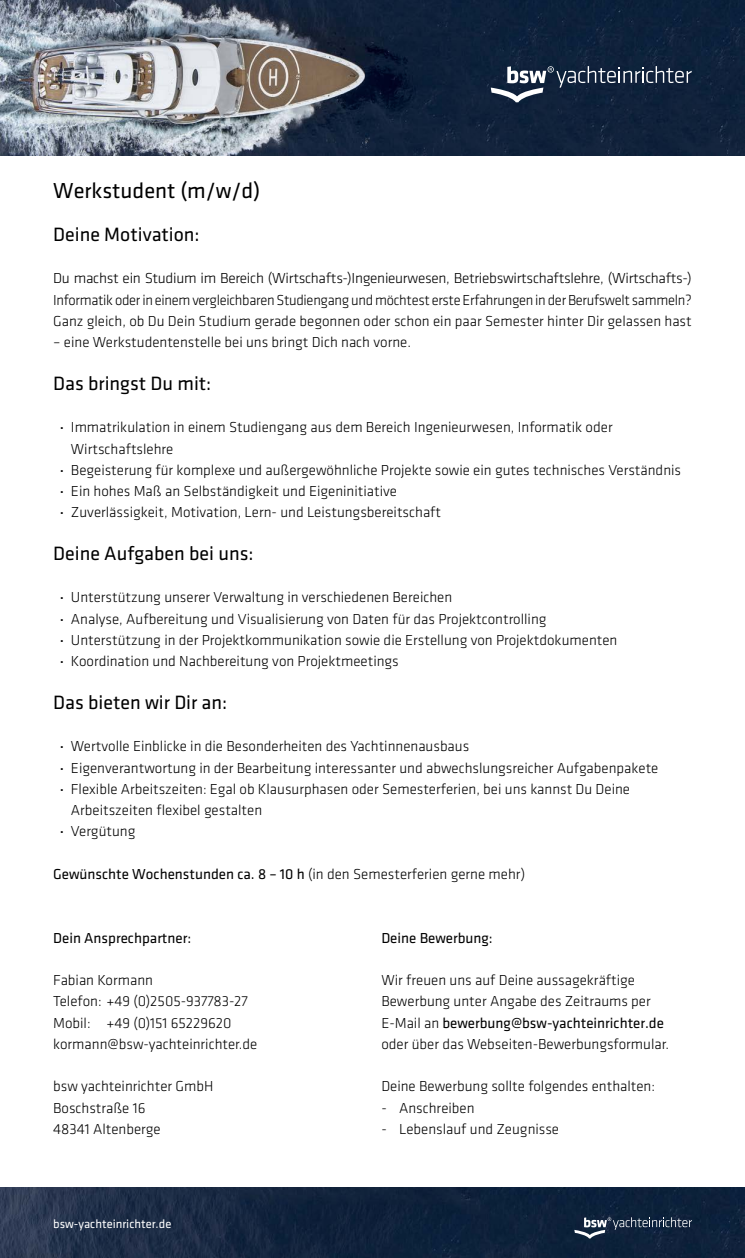
<style>
.page{position:relative;width:745px;height:1258px;background:#fff}
.page>*{position:absolute;margin:0;border:0;box-sizing:border-box;transform-origin:0 0}
.t1{font:22.5px "Klavika";color:#000}
.t2{font:20px "Klavika";color:#000}
.t3{font:300 15px/21.2px "Klavika";color:#000}
.t4{font:15px "Klavika";color:#000}
.t5{font:12.5px "Klavika";color:#fff}
.s1{font-family:"Mulish";font-weight:600}
.s2{font-weight:300}
.s3{font-weight:400}
</style>
<div class="page">
<img style="left:0;top:1187px;width:744px;height:71px">
<img style="left:0;top:0;width:744px;height:156px">
<svg style="left:574px;top:1217px;width:117px;height:21px;background:#35455a"></svg>
<svg style="left:490px;top:66px;width:201px;height:36px;background:#354459"></svg>
<h1 class="t1" style="left:53px;top:179px;width:208px">Werkstudent (m/w/d)</h1>
<h2 class="t2" style="left:53px;top:224px;width:148px">Deine Motivation:</h2>
<p class="t3" style="left:53px;top:268px;width:639px;text-align:justify">Du machst ein Studium im Bereich (Wirtschafts-)Ingenieurwesen, Betriebswirtschaftslehre, (Wirtschafts-)<br>Informatik oder in einem vergleichbaren Studiengang und möchtest erste Erfahrungen in der Berufswelt sammeln?<br>Ganz gleich, ob Du Dein Studium gerade begonnen oder schon ein paar Semester hinter Dir gelassen hast</p>
<p class="t3" style="left:53px;top:332px;width:359px">– eine Werkstudentenstelle bei uns bringt Dich nach vorne.</p>
<h2 class="t2" style="left:53px;top:373px;width:160px">Das bringst Du mit:</h2>
<p class="t3" style="left:60px;top:417px;width:553px"><span class="s1">·</span> Immatrikulation in einem Studiengang aus dem Bereich Ingenieurwesen, Informatik oder</p>
<p class="t3" style="left:71px;top:438px;width:104px">Wirtschaftslehre</p>
<p class="t3" style="left:60px;top:459px;width:622px"><span class="s1">·</span> Begeisterung für komplexe und außergewöhnliche Projekte sowie ein gutes technisches Verständnis</p>
<p class="t3" style="left:60px;top:481px;width:338px"><span class="s1">·</span> Ein hohes Maß an Selbständigkeit und Eigeninitiative</p>
<p class="t3" style="left:60px;top:502px;width:382px"><span class="s1">·</span> Zuverlässigkeit, Motivation, Lern- und Leistungsbereitschaft</p>
<h2 class="t2" style="left:53px;top:543px;width:202px">Deine Aufgaben bei uns:</h2>
<p class="t3" style="left:60px;top:587px;width:558px"><span class="s1">·</span> Unterstützung unserer Verwaltung in verschiedenen Bereichen<br><span class="s1">·</span> Analyse, Aufbereitung und Visualisierung von Daten für das Projektcontrolling<br><span class="s1">·</span> Unterstützung in der Projektkommunikation sowie die Erstellung von Projektdokumenten <span class="s1">·</span> Koordination und Nachbereitung von Projektmeetings</p>
<h2 class="t2" style="left:53px;top:692px;width:175px">Das bieten wir Dir an:</h2>
<p class="t3" style="left:60px;top:736px;width:410px"><span class="s1">·</span> Wertvolle Einblicke in die Besonderheiten des Yachtinnenausbaus</p>
<p class="t3" style="left:60px;top:757px;width:599px"><span class="s1">·</span> Eigenverantwortung in der Bearbeitung interessanter und abwechslungsreicher Aufgabenpakete</p>
<p class="t3" style="left:60px;top:778px;width:571px"><span class="s1">·</span> Flexible Arbeitszeiten: Egal ob Klausurphasen oder Semesterferien, bei uns kannst Du Deine</p>
<p class="t3" style="left:71px;top:800px;width:192px">Arbeitszeiten flexibel gestalten</p>
<p class="t3" style="left:60px;top:821px;width:77px"><span class="s1">·</span> Vergütung</p>
<p class="t4" style="left:53px;top:866px;width:473px">Gewünschte Wochenstunden ca. 8 – 10 h <span class="s2">(in den Semesterferien gerne mehr)</span></p>
<p class="t4" style="left:53px;top:930px;width:139px">Dein Ansprechpartner:</p>
<p class="t3" style="left:53px;top:970px;width:206px">Fabian Kormann<br>Telefon: +49 (0)2505-937783-27<br>Mobil: +49 (0)151 65229620 kormann@bsw-yachteinrichter.de</p>
<p class="t3" style="left:53px;top:1076px;width:161px">bsw yachteinrichter GmbH<br>Boschstraße 16<br>48341 Altenberge</p>
<p class="t5" style="left:53px;top:1217px;width:120px">bsw-yachteinrichter.de</p>
<p class="t4" style="left:381px;top:930px;width:113px">Deine Bewerbung:</p>
<p class="t3" style="left:381px;top:970px;width:289px">Wir freuen uns auf Deine aussagekräftige Bewerbung unter Angabe des Zeitraums per E-Mail an <span class="s3">bewerbung@bsw-yachteinrichter.de </span>oder über das Webseiten-Bewerbungsformular.</p>
<p class="t3" style="left:381px;top:1076px;width:275px">Deine Bewerbung sollte folgendes enthalten:</p>
<p class="t3" style="left:381px;top:1097px;width:95px">- Anschreiben</p>
<p class="t3" style="left:381px;top:1119px;width:179px">- Lebenslauf und Zeugnisse</p>
</div>
